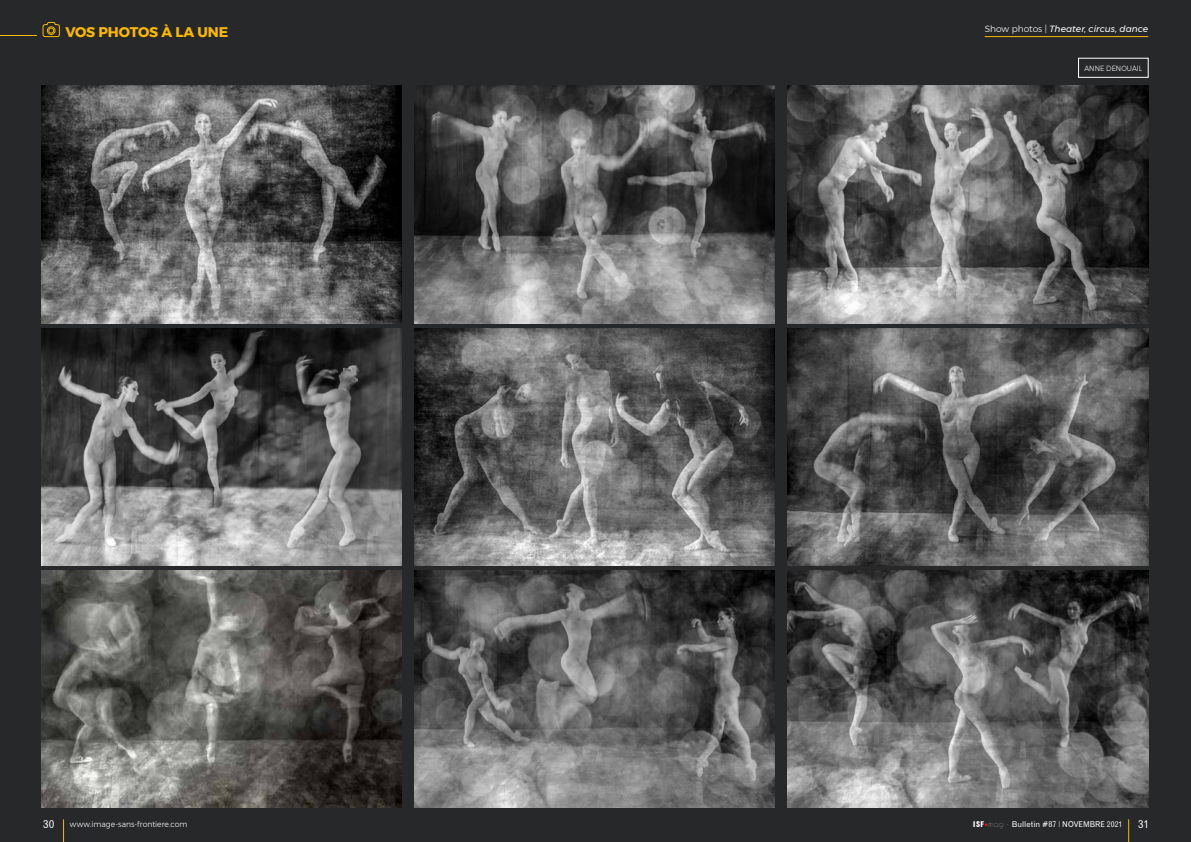
<style>
.page{position:relative;width:1191px;height:842px;background:#27282a}
.page>*{position:absolute;margin:0;border:0;box-sizing:border-box;transform-origin:0 0}
.t1{font:700 14px "Montserrat";letter-spacing:-.01em;color:#fab800}
.t2{font:11px "Gothic 720 BT Roman B";color:#fff}
.t3{font:italic 9px "Montserrat";color:#fff}
.t4{font:8px "Gothic 720 BT Roman B";letter-spacing:.005em;color:#fff}
.t5{font:300 8px "Montserrat";letter-spacing:.005em;color:#fff;scale:.95 1}
.t6{font:300 7.5px "Montserrat";color:#fff;scale:.9 1}
.s1{font-weight:300;font-style:normal}
.s2{font-family:"Gothic No 13 BT"}
.s3{font-family:"Circle D";font-size:8.2px}
.s4{font-family:"Helvetica Neue LT Std";font-weight:300;font-stretch:condensed}
</style>
<div class="page">
<hr style="left:0;top:36px;width:37px;height:1px;background:#fab800">
<img style="left:41px;top:86px;width:361px;height:237px">
<img style="left:41px;top:328px;width:361px;height:237px">
<img style="left:41px;top:571px;width:361px;height:237px">
<img style="left:415px;top:86px;width:360px;height:237px">
<img style="left:415px;top:328px;width:360px;height:237px">
<img style="left:415px;top:571px;width:360px;height:237px">
<img style="left:788px;top:86px;width:360px;height:237px">
<img style="left:788px;top:328px;width:360px;height:237px">
<img style="left:788px;top:571px;width:360px;height:237px">
<div style="left:1078px;top:58px;width:70px;height:20px;border:1px solid #fff"></div>
<hr style="left:984px;top:36px;width:164px;height:1px;background:#fab800">
<svg style="left:42px;top:21px;width:18px;height:17px"></svg>
<svg style="left:1128px;top:819px;width:1px;height:23px"></svg>
<svg style="left:63px;top:819px;width:1px;height:23px"></svg>
<h1 class="t1" style="left:65px;top:21px;width:164px">VOS PHOTOS À LA UNE</h1>
<p class="t3" style="left:984px;top:22px;width:165px"><span class="s1">Show photos |</span> Theater, circus, dance</p>
<p class="t6" style="left:1084px;top:63px;width:66px">ANNE DENOUAIL</p>
<p class="t2" style="left:43px;top:817px;width:13px">30</p>
<p class="t5" style="left:70px;top:818px;width:125px">www.image-sans-frontiere.com</p>
<p class="t4" style="left:973px;top:819px;width:151px"><span class="s2">ISF</span> <span class="s3">mag -</span> Bulletin #87 <span class="s4">|</span> NOVEMBRE 2021</p>
<p class="t2" style="left:1138px;top:817px;width:12px">31</p>
</div>
